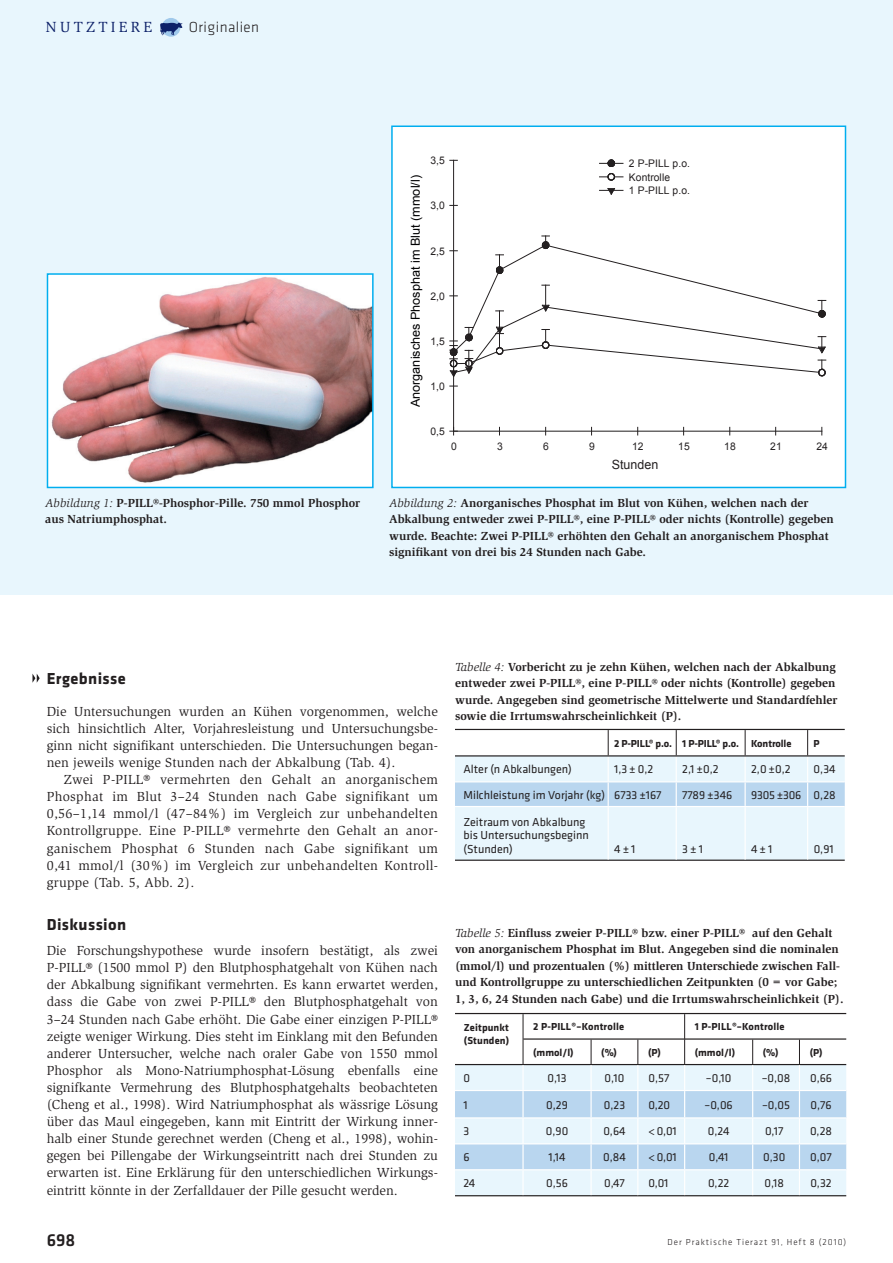
<style>
.page{position:relative;width:893px;height:1263px;background:#fff}
.page>*{position:absolute;margin:0;border:0;box-sizing:border-box;transform-origin:0 0}
.t1{font:500 18px "Klavika Basic";color:#231f20}
.t2{font:700 16.5px "Klavika Basic";letter-spacing:.025em;color:#231f20}
.t3{font:300 15.15px "Klavika Basic";letter-spacing:.03em;color:#231f20}
.t4{font:15.15px "Slimbach";letter-spacing:.215em;color:#0d2169}
.t5{font:13.5px/17.1px "Slimbach";letter-spacing:.01em;color:#231f20;text-align:justify}
.t6{font:12.75px "Arial";color:#231f20}
.t7{font:12.45px "Arial";color:#000002}
.t8{font:700 12px/16.5px "Slimbach";color:#231f20}
.t9{font:12px/13.5px "Klavika Basic";color:#231f20}
.t10{font:700 10.5px/13.5px "Klavika Basic";letter-spacing:.01em;color:#231f20}
.t11{font:10.5px/13.5px "Arial";letter-spacing:.01em;color:#231f20}
.t12{font:700 10.5px "Klavika Basic";letter-spacing:-.01em;color:#231f20}
.t13{font:300 9px "Klavika Basic";letter-spacing:.105em;color:#231f20}
.s1{font-weight:400;font-style:italic}
</style>
<div class="page">
<div style="left:0;top:0;width:893px;height:594px;background:#e8f6fd"></div>
<div style="left:392px;top:126px;width:453px;height:361px;background:#fff"></div>
<hr style="left:454px;top:431px;width:368px;height:1px;background:#231f20">
<hr style="left:453px;top:160px;width:1px;height:271px;background:#231f20">
<svg style="left:450px;top:427px;width:7px;height:8px"></svg>
<svg style="left:449px;top:236px;width:377px;height:141px"></svg>
<svg style="left:599px;top:160px;width:24px;height:7px"></svg>
<svg style="left:599px;top:173px;width:24px;height:8px"></svg>
<svg style="left:599px;top:188px;width:24px;height:7px"></svg>
<div style="left:391px;top:126px;width:455px;height:362px;border:2px solid #00aeef"></div>
<img style="left:50px;top:276px;width:321px;height:209px">
<div style="left:47px;top:273px;width:327px;height:215px;border:2px solid #00aeef"></div>
<div style="left:162px;top:18px;width:18px;height:19px;background:#a0c9eb;border-radius:50%"></div>
<svg style="left:160px;top:23px;width:22px;height:12px"></svg>
<svg style="left:32px;top:674px;width:8px;height:9px"></svg>
<hr style="left:455px;top:860px;width:390px;height:1px;background:#231f20">
<svg style="left:455px;top:729px;width:390px;height:131px"></svg>
<hr style="left:455px;top:781px;width:390px;height:1px;background:#fff">
<hr style="left:455px;top:806px;width:390px;height:1px;background:#fff">
<hr style="left:455px;top:755px;width:390px;height:2px;background:#231f20">
<hr style="left:455px;top:1013px;width:391px;height:1px;background:#231f20">
<svg style="left:455px;top:1014px;width:391px;height:182px"></svg>
<p class="t4" style="left:46px;top:21px;width:108px">NUTZTIERE</p>
<p class="t3" style="left:189px;top:21px;width:72px">Originalien</p>
<p class="t7" style="left:409px;top:407px;width:234px;rotate:-90deg">Anorganisches Phosphat im Blut (mmol/l)</p>
<p class="t11" style="left:430px;top:154px;width:16px">3,5</p>
<p class="t11" style="left:629px;top:157px;width:62px">2 P-PILL p.o.<br>Kontrolle<br>1 P-PILL p.o.</p>
<p class="t11" style="left:430px;top:199px;width:16px">3,0</p>
<p class="t11" style="left:430px;top:244px;width:16px">2,5</p>
<p class="t11" style="left:430px;top:289px;width:16px">2,0</p>
<p class="t11" style="left:430px;top:335px;width:16px">1,5</p>
<p class="t11" style="left:430px;top:379px;width:16px">1,0</p>
<p class="t11" style="left:430px;top:425px;width:16px">0,5</p>
<p class="t11" style="left:451px;top:440px;width:7px">0</p>
<p class="t11" style="left:497px;top:440px;width:7px">3</p>
<p class="t11" style="left:543px;top:440px;width:7px">6</p>
<p class="t11" style="left:589px;top:440px;width:7px">9</p>
<p class="t11" style="left:632px;top:440px;width:13px">12</p>
<p class="t11" style="left:678px;top:440px;width:13px">15</p>
<p class="t11" style="left:724px;top:440px;width:13px">18</p>
<p class="t11" style="left:770px;top:440px;width:13px">21</p>
<p class="t11" style="left:816px;top:440px;width:13px">24</p>
<p class="t6" style="left:612px;top:457px;width:48px">Stunden</p>
<p class="t8" style="left:45px;top:495px;width:317px"><span class="s1">Abbildung 1:</span> P-PILL®-Phosphor-Pille. 750 mmol Phosphor aus Natriumphosphat.</p>
<p class="t8" style="left:389px;top:495px;width:446px"><span class="s1">Abbildung 2:</span> Anorganisches Phosphat im Blut von Kühen, welchen nach der Abkalbung entweder zwei P-PILL®, eine P-PILL® oder nichts (Kontrolle) gegeben wurde. Beachte: Zwei P-PILL® erhöhten den Gehalt an anorganischem Phosphat signifikant von drei bis 24 Stunden nach Gabe.</p>
<p class="t8" style="left:455px;top:659px;width:384px"><span class="s1">Tabelle 4:</span> Vorbericht zu je zehn Kühen, welchen nach der Abkalbung entweder zwei P-PILL®, eine P-PILL® oder nichts (Kontrolle) gegeben wurde. Angegeben sind geometrische Mittelwerte und Standardfehler sowie die Irrtumswahrscheinlichkeit (P).</p>
<p class="t2" style="left:47px;top:672px;width:81px">Ergebnisse</p>
<p class="t5" style="left:47px;top:704px;width:393px">Die Untersuchungen wurden an Kühen vorgenommen, welche sich hinsichtlich Alter, Vorjahresleistung und Untersuchungsbe&shy;ginn nicht signifikant unterschieden. Die Untersuchungen began&shy;nen jeweils wenige Stunden nach der Abkalbung (Tab. 4).</p>
<p class="t5" style="left:47px;top:772px;width:393px;text-indent:17px">Zwei P-PILL® vermehrten den Gehalt an anorganischem Phosphat im Blut 3–24 Stunden nach Gabe signifikant um 0,56–1,14 mmol/l (47–84%) im Vergleich zur unbehandelten Kontrollgruppe. Eine P-PILL® vermehrte den Gehalt an anor&shy;ganischem Phosphat 6 Stunden nach Gabe signifikant um 0,41 mmol/l (30%) im Vergleich zur unbehandelten Kontroll&shy;gruppe (Tab. 5, Abb. 2).</p>
<p class="t2" style="left:47px;top:918px;width:81px">Diskussion</p>
<p class="t5" style="left:47px;top:943px;width:393px">Die Forschungshypothese wurde insofern bestätigt, als zwei P-PILL® (1500 mmol P) den Blutphosphatgehalt von Kühen nach der Abkalbung signifikant vermehrten. Es kann erwartet werden, dass die Gabe von zwei P-PILL® den Blutphosphatgehalt von 3–24 Stunden nach Gabe erhöht. Die Gabe einer einzigen P-PILL® zeigte weniger Wirkung. Dies steht im Einklang mit den Befunden anderer Untersucher, welche nach oraler Gabe von 1550 mmol Phosphor als Mono-Natriumphosphat-Lösung ebenfalls eine signifkante Vermehrung des Blutphosphatgehalts beobachteten (Cheng et al., 1998). Wird Natriumphosphat als wässrige Lösung über das Maul eingegeben, kann mit Eintritt der Wirkung inner&shy;halb einer Stunde gerechnet werden (Cheng et al., 1998), wohin&shy;gegen bei Pillengabe der Wirkungseintritt nach drei Stunden zu erwarten ist. Eine Erklärung für den unterschiedlichen Wirkungs&shy;eintritt könnte in der Zerfalldauer der Pille gesucht werden.</p>
<h1 class="t1" style="left:47px;top:1233px;width:30px">698</h1>
<p class="t13" style="left:668px;top:1239px;width:180px">Der Praktische Tierazt 91, Heft 8 (2010)</p>
<p class="t12" style="left:614px;top:739px;width:179px">2 P-PILL® p.o. 1 P-PILL® p.o. Kontrolle</p>
<p class="t10" style="left:813px;top:737px;width:8px">P</p>
<p class="t9" style="left:463px;top:764px;width:110px">Alter (n Abkalbungen)</p>
<p class="t9" style="left:614px;top:764px;width:41px">1,3 ± 0,2</p>
<p class="t9" style="left:682px;top:764px;width:38px">2,1 ±0,2</p>
<p class="t9" style="left:751px;top:764px;width:41px">2,0 ±0,2</p>
<p class="t9" style="left:814px;top:764px;width:23px">0,34</p>
<p class="t9" style="left:463px;top:789px;width:200px">Milchleistung im Vorjahr (kg) 6733 ±167</p>
<p class="t9" style="left:682px;top:789px;width:51px">7789 ±346</p>
<p class="t9" style="left:751px;top:789px;width:86px">9305 ±306 0,28</p>
<p class="t9" style="left:463px;top:816px;width:127px">Zeitraum von Abkalbung bis Untersuchungsbeginn (Stunden)</p>
<p class="t9" style="left:614px;top:843px;width:23px">4 ± 1</p>
<p class="t9" style="left:682px;top:843px;width:22px">3 ± 1</p>
<p class="t9" style="left:751px;top:843px;width:23px">4 ± 1</p>
<p class="t9" style="left:814px;top:843px;width:22px">0,91</p>
<p class="t8" style="left:455px;top:925px;width:390px"><span class="s1">Tabelle 5:</span> Einfluss zweier P-PILL® bzw. einer P-PILL® auf den Gehalt von anorganischem Phosphat im Blut. Angegeben sind die nominalen (mmol/l) und prozentualen (%) mittleren Unterschiede zwischen Fall&shy;und Kontrollgruppe zu unterschiedlichen Zeitpunkten (0 = vor Gabe; 1, 3, 6, 24 Stunden nach Gabe) und die Irrtumswahrscheinlichkeit (P).</p>
<p class="t10" style="left:464px;top:1022px;width:47px">Zeitpunkt (Stunden)</p>
<p class="t10" style="left:533px;top:1021px;width:92px">2 P-PILL®–Kontrolle</p>
<p class="t10" style="left:695px;top:1021px;width:91px">1 P-PILL®–Kontrolle</p>
<p class="t10" style="left:533px;top:1046px;width:42px">(mmol/l)</p>
<p class="t10" style="left:601px;top:1046px;width:17px">(%)</p>
<p class="t10" style="left:648px;top:1046px;width:14px">(P)</p>
<p class="t10" style="left:695px;top:1046px;width:42px">(mmol/l)</p>
<p class="t10" style="left:763px;top:1046px;width:17px">(%)</p>
<p class="t10" style="left:810px;top:1046px;width:14px">(P)</p>
<p class="t9" style="left:463px;top:1072px;width:8px">0</p>
<p class="t9" style="left:548px;top:1072px;width:20px">0,13</p>
<p class="t9" style="left:605px;top:1072px;width:21px">0,10</p>
<p class="t9" style="left:648px;top:1072px;width:22px">0,57</p>
<p class="t9" style="left:706px;top:1072px;width:27px">–0,10</p>
<p class="t9" style="left:762px;top:1072px;width:30px">–0,08</p>
<p class="t9" style="left:810px;top:1072px;width:23px">0,66</p>
<p class="t9" style="left:463px;top:1099px;width:6px">1</p>
<p class="t9" style="left:546px;top:1099px;width:23px">0,29</p>
<p class="t9" style="left:604px;top:1099px;width:23px">0,23</p>
<p class="t9" style="left:648px;top:1099px;width:23px">0,20</p>
<p class="t9" style="left:704px;top:1099px;width:30px">–0,06</p>
<p class="t9" style="left:762px;top:1099px;width:30px">–0,05</p>
<p class="t9" style="left:810px;top:1099px;width:22px">0,76</p>
<p class="t9" style="left:463px;top:1126px;width:7px">3</p>
<p class="t9" style="left:546px;top:1126px;width:24px">0,90</p>
<p class="t9" style="left:603px;top:1126px;width:24px">0,64</p>
<p class="t9" style="left:648px;top:1126px;width:30px">&lt; 0,01</p>
<p class="t9" style="left:708px;top:1126px;width:23px">0,24</p>
<p class="t9" style="left:765px;top:1126px;width:20px">0,17</p>
<p class="t9" style="left:810px;top:1126px;width:24px">0,28</p>
<p class="t9" style="left:463px;top:1152px;width:8px">6</p>
<p class="t9" style="left:548px;top:1152px;width:19px">1,14</p>
<p class="t9" style="left:603px;top:1152px;width:24px">0,84</p>
<p class="t9" style="left:648px;top:1152px;width:30px">&lt; 0,01</p>
<p class="t9" style="left:709px;top:1152px;width:21px">0,41</p>
<p class="t9" style="left:763px;top:1152px;width:24px">0,30</p>
<p class="t9" style="left:810px;top:1152px;width:23px">0,07</p>
<p class="t9" style="left:463px;top:1177px;width:13px">24</p>
<p class="t9" style="left:546px;top:1177px;width:23px">0,56</p>
<p class="t9" style="left:604px;top:1177px;width:22px">0,47</p>
<p class="t9" style="left:648px;top:1177px;width:21px">0,01</p>
<p class="t9" style="left:708px;top:1177px;width:23px">0,22</p>
<p class="t9" style="left:764px;top:1177px;width:21px">0,18</p>
<p class="t9" style="left:810px;top:1177px;width:23px">0,32</p>
</div>
